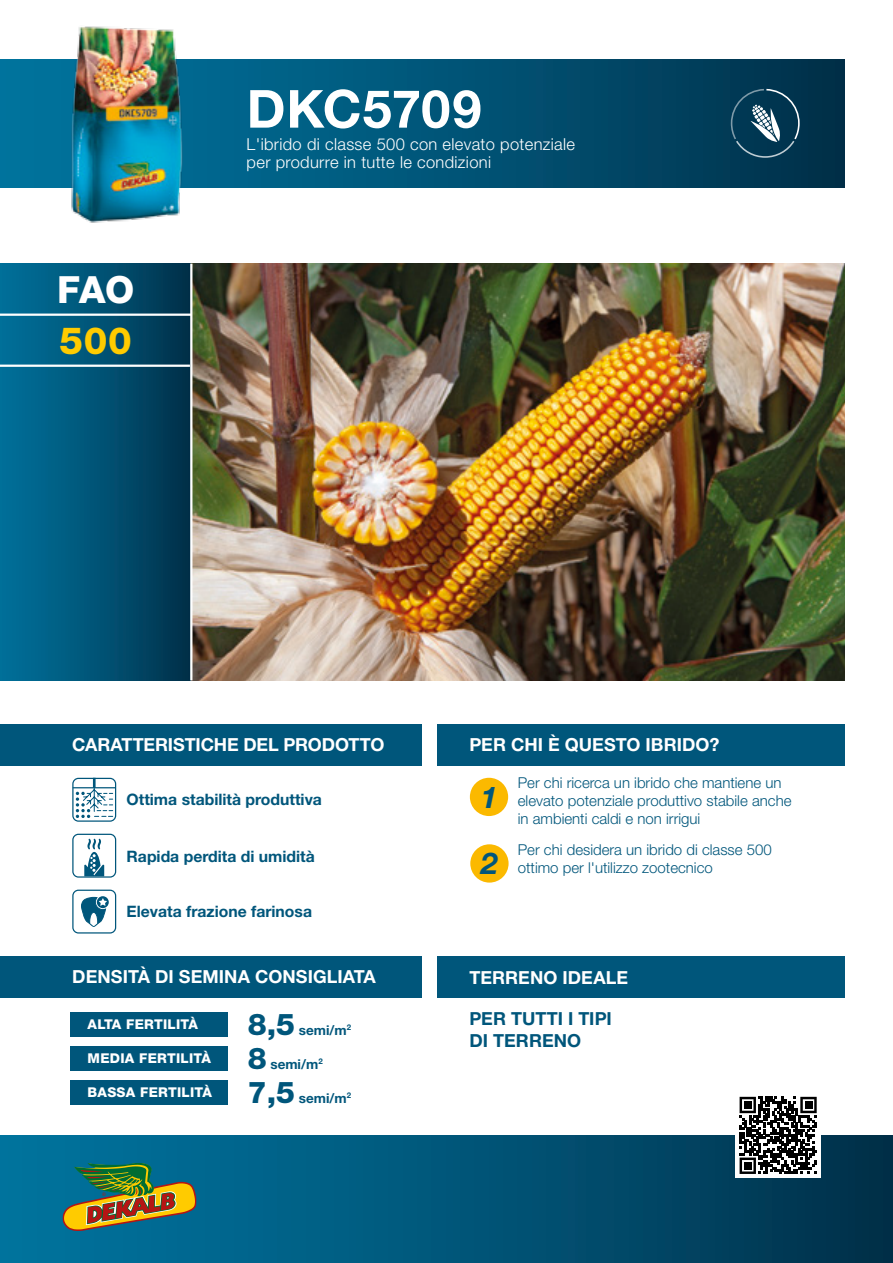
<style>
.page{position:relative;width:893px;height:1263px;background:#fff}
.page>*{position:absolute;margin:0;border:0;box-sizing:border-box;transform-origin:0 0}
.t1{font:700 52.5px "Helvetica Neue LT Std";letter-spacing:.01em;color:#fff}
.t2{font:800 37.5px "Helvetica Neue LT Std";color:#fff}
.t3{font:800 37.5px "Helvetica Neue LT Std";color:#ffcb00}
.t4{font:800 30px "Helvetica Neue LT Std";color:#00567b}
.t5{font:italic 700 30px "Helvetica Neue LT Std";color:#00567b}
.t6{font:700 18px "Helvetica Neue LT Std";color:#fff}
.t7{font:700 18px/22.5px "Helvetica Neue LT Std";color:#00567b}
.t8{font:300 16.5px/18px "Helvetica Neue LT Std";letter-spacing:.02em;color:#fff}
.t9{font:700 15.75px "Helvetica Neue LT Std";color:#00567b}
.t10{font:300 15px/18px "Helvetica Neue LT Std";color:#00567b}
.t11{font:800 13.5px "Helvetica Neue LT Std";letter-spacing:.02em;color:#fff}
.t12{font:700 13.5px "Helvetica Neue LT Std";color:#00567b}
.s1{font-weight:700;font-style:italic;font-size:30px}
</style>
<div class="page">
<div style="left:437px;top:724px;width:408px;height:41px;background:#00567b"></div>
<div style="left:437px;top:957px;width:408px;height:41px;background:#00567b"></div>
<div style="left:0;top:724px;width:421px;height:41px;background:#00567b"></div>
<div style="left:0;top:956px;width:421px;height:42px;background:#00567b"></div>
<img style="left:192px;top:264px;width:653px;height:416px">
<div style="left:0;top:264px;width:190px;height:416px;background:linear-gradient(to right,#00739e,#01334c)"></div>
<hr style="left:0;top:365px;width:190px;height:2px;background:#fff">
<hr style="left:0;top:314px;width:191px;height:2px;background:#fff">
<svg style="left:0;top:60px;width:845px;height:127px;background:#005273"></svg>
<div style="left:0;top:1135px;width:893px;height:128px;background:linear-gradient(to right,#0077a3,#01324c)"></div>
<div style="left:470px;top:778px;width:38px;height:38px;background:#fbb900;border-radius:50%"></div>
<div style="left:470px;top:844px;width:39px;height:38px;background:#fbb900;border-radius:50%"></div>
<div style="left:70px;top:1011px;width:157px;height:25px;background:#00567b"></div>
<div style="left:70px;top:1046px;width:157px;height:24px;background:#00567b"></div>
<div style="left:70px;top:1080px;width:157px;height:24px;background:#00567b"></div>
<svg style="left:731px;top:89px;width:69px;height:69px;background:#24526a"></svg>
<img style="left:62px;top:26px;width:127px;height:197px">
<svg style="left:72px;top:778px;width:44px;height:44px"></svg>
<svg style="left:72px;top:834px;width:44px;height:44px"></svg>
<svg style="left:72px;top:890px;width:44px;height:43px"></svg>
<div style="left:736px;top:1093px;width:85px;height:85px;background:#fff"></div>
<svg style="left:740px;top:1097px;width:77px;height:77px"></svg>
<div style="left:744px;top:1101px;width:7px;height:7px;background:#000"></div>
<div style="left:805px;top:1101px;width:7px;height:7px;background:#000"></div>
<div style="left:744px;top:1162px;width:7px;height:7px;background:#000"></div>
<svg style="left:62px;top:1163px;width:135px;height:82px;background:#51775a"></svg>
<h2 class="t2" style="left:57px;top:267px;width:79px">FAO</h2>
<h2 class="t3" style="left:60px;top:318px;width:74px">500</h2>
<h1 class="t1" style="left:247px;top:76px;width:236px">DKC5709</h1>
<p class="t8" style="left:247px;top:135px;width:330px">L'ibrido di classe 500 con elevato potenziale per produrre in tutte le condizioni</p>
<p class="t6" style="left:72px;top:733px;width:314px">CARATTERISTICHE DEL PRODOTTO</p>
<p class="t6" style="left:469px;top:733px;width:251px">PER CHI È QUESTO IBRIDO?</p>
<p class="t9" style="left:127px;top:790px;width:197px">Ottima stabilità produttiva</p>
<p class="t9" style="left:127px;top:846px;width:190px">Rapida perdita di umidità</p>
<p class="t9" style="left:127px;top:902px;width:187px">Elevata frazione farinosa</p>
<p class="t6" style="left:72px;top:966px;width:305px">DENSITÀ DI SEMINA CONSIGLIATA</p>
<h3 class="t4" style="left:248px;top:1006px;width:49px">8,5</h3>
<p class="t12" style="left:299px;top:1022px;width:54px">semi/m<sup>2</sup></p>
<h3 class="t4" style="left:248px;top:1040px;width:20px">8</h3>
<p class="t12" style="left:270px;top:1056px;width:54px">semi/m<sup>2</sup></p>
<h3 class="t4" style="left:248px;top:1074px;width:49px">7,5</h3>
<p class="t12" style="left:299px;top:1090px;width:54px">semi/m<sup>2</sup></p>
<p class="t11" style="left:88px;top:1016px;width:112px">ALTA FERTILITÀ</p>
<p class="t11" style="left:88px;top:1050px;width:125px">MEDIA FERTILITÀ</p>
<p class="t11" style="left:88px;top:1084px;width:126px">BASSA FERTILITÀ</p>
<p class="t10" style="left:518px;top:774px;width:275px">Per chi ricerca un ibrido che mantiene un elevato potenziale produttivo stabile anche in ambienti caldi e non irrigui</p>
<h3 class="t5" style="left:481px;top:778px;width:18px">1</h3>
<p class="t10" style="left:481px;top:840px;width:292px;text-indent:37px">Per chi desidera un ibrido di classe 500<br><span class="s1">2</span> ottimo per l'utilizzo zootecnico</p>
<p class="t6" style="left:469px;top:966px;width:160px">TERRENO IDEALE</p>
<p class="t7" style="left:469px;top:1006px;width:144px">PER TUTTI I TIPI<br>DI TERRENO</p>
</div>
